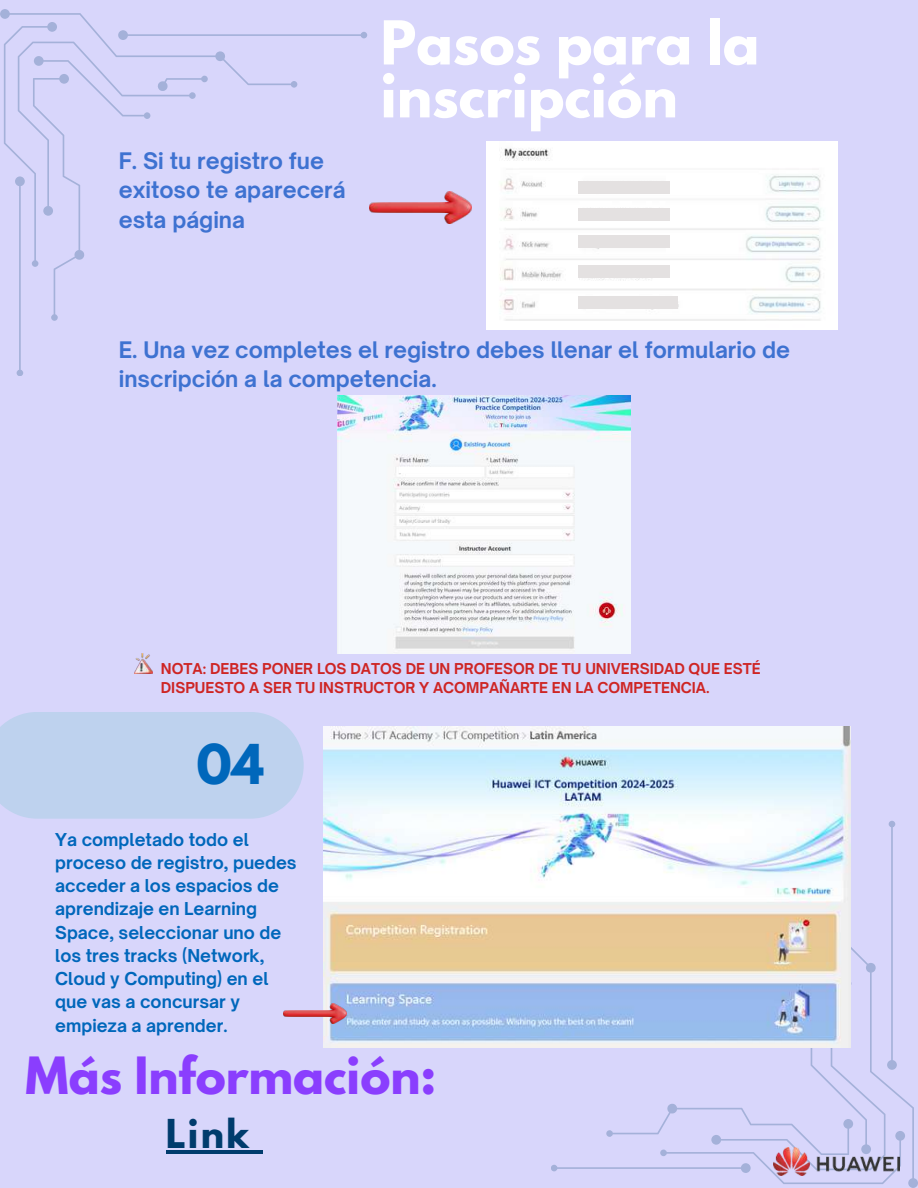
<style>
.page{position:relative;width:918px;height:1188px;background:#d8d6fb}
.page>*{position:absolute;margin:0;border:0;box-sizing:border-box;transform-origin:0 0}
.t1{font:700 53.55px/52.9px "League Spartan";color:#fff}
.t2{font:700 48.6px "League Spartan";color:#0067bb}
.t3{font:700 45.45px "League Spartan";color:#8a3efe}
.t4{font:700 35.25px "League Spartan";color:#003c6d}
.t5{font:700 21.75px/29.4px "Open Sauce One";color:#3e72d1}
.t6{font:700 16.95px/23.2px "Open Sauce One";color:#0067bb}
.t7{font:700 14.4px/19.4px "Open Sauce One";color:#ce2524}
</style>
<div class="page">
<svg style="left:551px;top:821px;width:367px;height:367px"></svg>
<img style="left:773px;top:1147px;width:126px;height:28px">
<svg style="left:0;top:9px;width:367px;height:367px"></svg>
<img style="left:370px;top:192px;width:101px;height:31px">
<div style="left:0;top:712px;width:304px;height:107px;background:#bed2ee"></div>
<img style="left:135px;top:653px;width:18px;height:21px">
<img style="left:338px;top:396px;width:292px;height:258px">
<img style="left:324px;top:726px;width:526px;height:322px">
<img style="left:284px;top:1003px;width:63px;height:20px">
<img style="left:487px;top:142px;width:350px;height:187px">
<div style="left:578px;top:181px;width:92px;height:13px;background:#e4e1e1"></div>
<div style="left:578px;top:208px;width:92px;height:12px;background:#e4e1e1"></div>
<div style="left:578px;top:235px;width:92px;height:12px;background:#e4e1e1"></div>
<div style="left:578px;top:265px;width:92px;height:13px;background:#e4e1e1"></div>
<div style="left:578px;top:296px;width:100px;height:12px;background:#e4e1e1"></div>
<hr style="left:166px;top:1150px;width:85px;height:3px;background:#003c6d">
<svg style="left:251px;top:1150px;width:12px;height:3px"></svg>
<p class="t5" style="left:119px;top:146px;width:228px">F. Si tu registro fue exitoso te aparecerá esta página</p>
<h1 class="t1" style="left:381px;top:23px;width:380px">Pasos para la inscripción</h1>
<p class="t5" style="left:119px;top:335px;width:673px">E. Una vez completes el registro debes llenar el formulario de inscripción a la competencia.</p>
<p class="t7" style="left:161px;top:659px;width:601px">NOTA: DEBES PONER LOS DATOS DE UN PROFESOR DE TU UNIVERSIDAD QUE ESTÉ<br>DISPUESTO A SER TU INSTRUCTOR Y ACOMPAÑARTE EN LA COMPETENCIA.</p>
<h2 class="t2" style="left:196px;top:740px;width:69px">04</h2>
<p class="t6" style="left:55px;top:828px;width:243px">Ya completado todo el proceso de registro, puedes acceder a los espacios de aprendizaje en Learning<br>Space, seleccionar uno de los tres tracks (Network,<br>Cloud y Computing) en el que vas a concursar y empieza a aprender.</p>
<h3 class="t3" style="left:26px;top:1053px;width:412px">Más Información:</h3>
<h3 class="t4" style="left:166px;top:1116px;width:84px">Link</h3>
</div>
